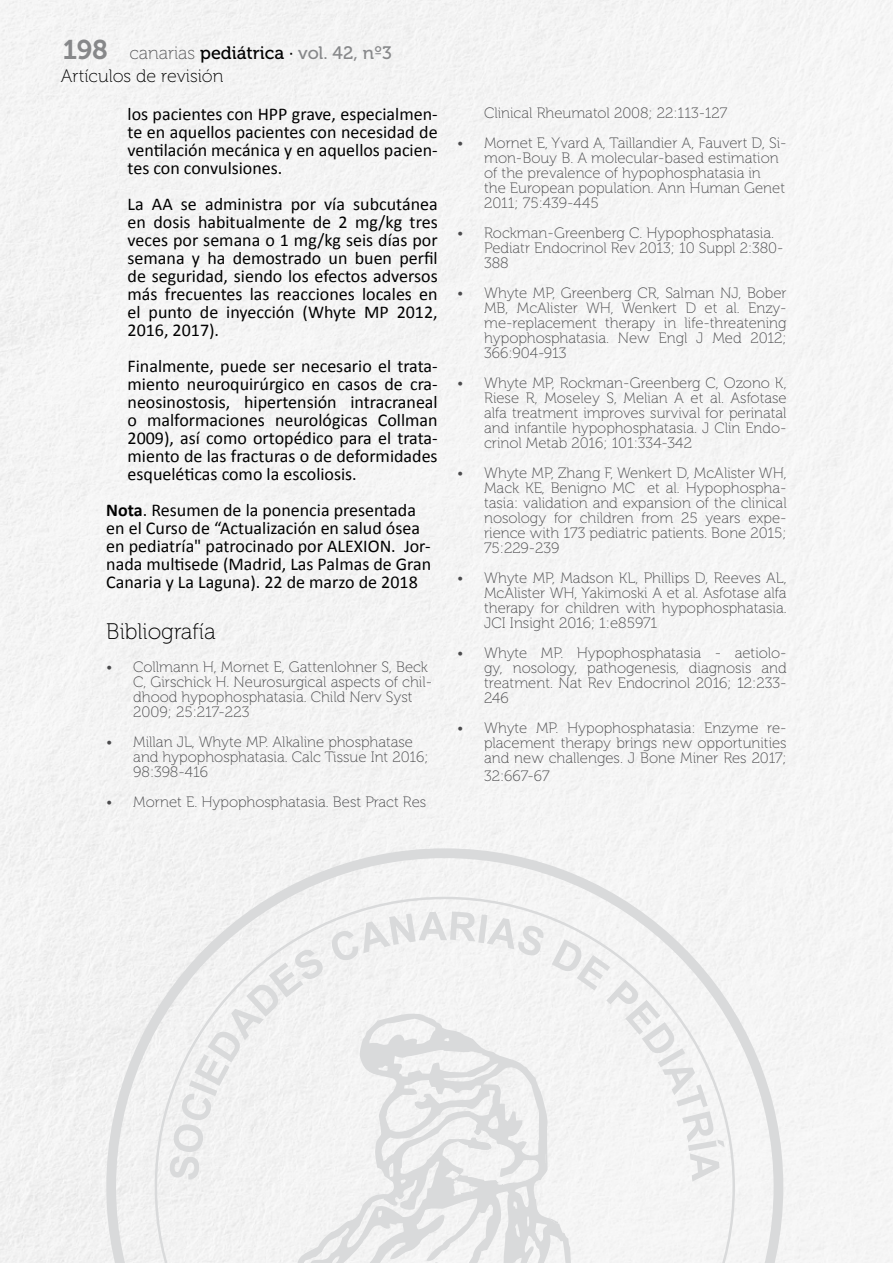
<style>
.page{position:relative;width:893px;height:1263px;background:#fff}
.page>*{position:absolute;margin:0;border:0;box-sizing:border-box;transform-origin:0 0}
.t1{font:22.5px "Museo 100";color:#000}
.t2{font:18px/18px "Calibri";color:#000;text-align:justify}
.t3{font:18px "Museo 500";color:#000}
.t4{font:18px "Museo 100";color:#000}
.t5{font:15px/15px "Museo 100";color:#4b4b4d;text-align:justify}
.s1{font-family:"Museo 700";font-size:27px;color:#87888a}
.s2{font-family:"Museo 100";color:#58585a}
.s3{color:#87888a}
.s4{font-weight:700}
</style>
<div class="page">
<svg style="left:106px;top:848px;width:677px;height:415px;fill:#f3f3f3"></svg>
<svg style="left:155px;top:897px;width:580px;height:366px;fill:#f4f4f4"></svg>
<svg style="left:290px;top:1181px;width:298px;height:82px;fill:#f1f1f1"></svg>
<svg style="left:170px;top:911px;width:554px;height:270px;fill:#f3f3f3"></svg>
<p class="t3" style="left:63px;top:42px;width:331px"><span class="s1">198</span> <span class="s2">canarias</span> pediátrica · <span class="s3">vol. 42, nº3</span></p>
<p class="t4" style="left:61px;top:66px;width:164px">Artículos de revisión</p>
<p class="t2" style="left:128px;top:104px;width:312px">los pacientes con HPP grave, especialmen&shy;te en aquellos pacientes con necesidad de ventilación mecánica y en aquellos pacien&shy;tes con convulsiones.</p>
<p class="t2" style="left:128px;top:194px;width:312px">La AA se administra por vía subcutánea en dosis habitualmente de 2 mg/kg tres veces por semana o 1 mg/kg seis días por semana y ha demostrado un buen perfil de seguridad, siendo los efectos adversos más frecuentes las reacciones locales en el punto de inyección (Whyte MP 2012, 2016, 2017).</p>
<p class="t2" style="left:128px;top:356px;width:312px">Finalmente, puede ser necesario el trata&shy;miento neuroquirúrgico en casos de cra&shy;neosinostosis, hipertensión intracraneal o malformaciones neurológicas Collman 2009), así como ortopédico para el trata&shy;miento de las fracturas o de deformidades esqueléticas como la escoliosis.</p>
<p class="t2" style="left:106px;top:500px;width:326px;text-align:left"><span class="s4">Nota</span>. Resumen de la ponencia presentada en el Curso de “Actualización en salud ósea en pediatría" patrocinado por ALEXION. Jor&shy;nada multisede (Madrid, Las Palmas de Gran Canaria y La Laguna). 22 de marzo de 2018</p>
<h1 class="t1" style="left:106px;top:619px;width:111px">Bibliografía</h1>
<p class="t5" style="left:133px;top:660px;width:300px;text-align:left;text-indent:-27px">• Collmann H, Mornet E, Gattenlohner S, Beck C, Girschick H. Neurosurgical aspects of chil&shy;dhood hypophosphatasia. Child Nerv Syst 2009; 25:217-223</p>
<p class="t5" style="left:133px;top:735px;width:297px;text-align:left;text-indent:-27px">• Millan JL, Whyte MP. Alkaline phosphatase and hypophosphatasia. Calc Tissue Int 2016;<br>98:398-416</p>
<p class="t5" style="left:106px;top:795px;width:321px">• Mornet E. Hypophosphatasia. Best Pract Res</p>
<p class="t5" style="left:484px;top:105px;width:245px">Clinical Rheumatol 2008; 22:113-127</p>
<p class="t5" style="left:484px;top:135px;width:304px;text-align:left;text-indent:-27px">• Mornet E, Yvard A, Taillandier A, Fauvert D, Si&shy;mon-Bouy B. A molecular-based estimation of the prevalence of hypophosphatasia in<br>the European population. Ann Human Genet 2011; 75:439-445</p>
<p class="t5" style="left:484px;top:225px;width:301px;text-align:left;text-indent:-27px">• Rockman-Greenberg C. Hypophosphatasia.<br>Pediatr Endocrinol Rev 2013; 10 Suppl 2:380-<br>388</p>
<p class="t5" style="left:484px;top:285px;width:304px;text-indent:-27px">• Whyte MP, Greenberg CR, Salman NJ, Bober MB, McAlister WH, Wenkert D et al. Enzy&shy;me-replacement therapy in life-threatening hypophosphatasia. New Engl J Med 2012; 366:904-913</p>
<p class="t5" style="left:484px;top:375px;width:304px;text-indent:-27px">• Whyte MP, Rockman-Greenberg C, Ozono K, Riese R, Moseley S, Melian A et al. Asfotase alfa treatment improves survival for perinatal and infantile hypophosphatasia. J Clin Endo&shy;crinol Metab 2016; 101:334-342</p>
<p class="t5" style="left:484px;top:465px;width:304px;text-indent:-27px">• Whyte MP, Zhang F, Wenkert D, McAlister WH, Mack KE, Benigno MC et al. Hypophospha&shy;tasia: validation and expansion of the clinical nosology for children from 25 years expe&shy;rience with 173 pediatric patients. Bone 2015; 75:229-239</p>
<p class="t5" style="left:484px;top:570px;width:304px;text-indent:-27px">• Whyte MP, Madson KL, Phillips D, Reeves AL, McAlister WH, Yakimoski A et al. Asfotase alfa therapy for children with hypophosphatasia.<br>JCI Insight 2016; 1:e85971</p>
<p class="t5" style="left:484px;top:645px;width:304px;text-indent:-27px">• Whyte MP. Hypophosphatasia - aetiolo&shy;gy, nosology, pathogenesis, diagnosis and treatment. Nat Rev Endocrinol 2016; 12:233- 246</p>
<p class="t5" style="left:484px;top:720px;width:304px;text-indent:-27px">• Whyte MP. Hypophosphatasia: Enzyme re&shy;placement therapy brings new opportunities and new challenges. J Bone Miner Res 2017;</p>
<p class="t5" style="left:484px;top:768px;width:67px">32:667-67</p>
</div>
